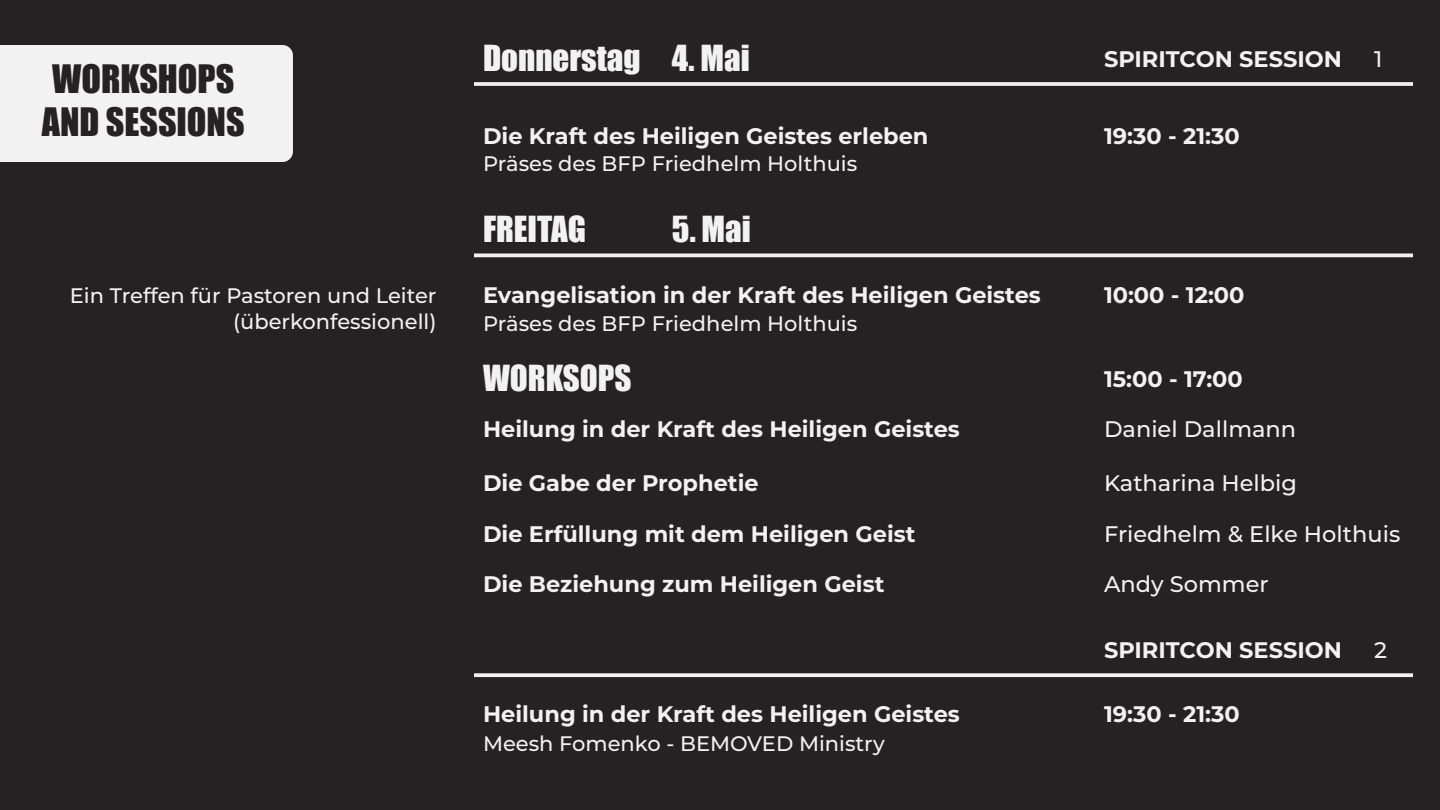
<style>
.page{position:relative;width:1440px;height:810px;background:#252223}
.page>*{position:absolute;margin:0;border:0;box-sizing:border-box;transform-origin:0 0}
.t1{font:36px "Impact";color:#252223}
.t2{font:33px "Impact";color:#f3f2f2}
.t3{font:700 22.5px "Montserrat";color:#f3f2f2}
.t4{font:500 22.5px "Montserrat";color:#f3f2f2}
.t5{font:500 21px "Montserrat";color:#f3f2f2}
</style>
<div class="page">
<div style="left:0;top:45px;width:293px;height:117px;background:#f3f2f2"></div>
<svg style="left:474px;top:82px;width:939px;height:4px;background:#e6e5e5"></svg>
<hr style="left:474px;top:254px;width:939px;height:3px;background:#f3f2f2">
<svg style="left:474px;top:673px;width:939px;height:4px;background:#e3e1e1"></svg>
<p class="t1" style="left:52px;top:51px;width:184px">WORKSHOPS</p>
<p class="t1" style="left:42px;top:94px;width:205px">AND SESSIONS</p>
<p class="t5" style="left:70px;top:281px;width:368px">Ein Treffen für Pastoren und Leiter</p>
<p class="t5" style="left:233px;top:307px;width:205px">(überkonfessionell)</p>
<p class="t2" style="left:483px;top:33px;width:268px">Donnerstag 4. Mai</p>
<p class="t3" style="left:1104px;top:43px;width:239px">SPIRITCON SESSION</p>
<p class="t4" style="left:1374px;top:43px;width:10px">1</p>
<p class="t3" style="left:483px;top:120px;width:447px">Die Kraft des Heiligen Geistes erleben</p>
<p class="t3" style="left:1104px;top:120px;width:137px">19:30 - 21:30</p>
<p class="t5" style="left:483px;top:149px;width:376px">Präses des BFP Friedhelm Holthuis</p>
<p class="t2" style="left:483px;top:204px;width:104px">FREITAG</p>
<p class="t2" style="left:672px;top:204px;width:80px">5. Mai</p>
<p class="t3" style="left:483px;top:278px;width:559px">Evangelisation in der Kraft des Heiligen Geistes</p>
<p class="t3" style="left:1104px;top:278px;width:142px">10:00 - 12:00</p>
<p class="t5" style="left:483px;top:309px;width:376px">Präses des BFP Friedhelm Holthuis</p>
<p class="t2" style="left:483px;top:352px;width:150px">WORKSOPS</p>
<p class="t3" style="left:1104px;top:362px;width:140px">15:00 - 17:00</p>
<p class="t3" style="left:483px;top:413px;width:478px">Heilung in der Kraft des Heiligen Geistes</p>
<p class="t4" style="left:1104px;top:414px;width:194px">Daniel Dallmann</p>
<p class="t3" style="left:483px;top:467px;width:277px">Die Gabe der Prophetie</p>
<p class="t4" style="left:1104px;top:467px;width:195px">Katharina Helbig</p>
<p class="t3" style="left:483px;top:518px;width:434px">Die Erfüllung mit dem Heiligen Geist</p>
<p class="t4" style="left:1104px;top:518px;width:298px">Friedhelm &amp; Elke Holthuis</p>
<p class="t3" style="left:483px;top:568px;width:403px">Die Beziehung zum Heiligen Geist</p>
<p class="t4" style="left:1104px;top:568px;width:166px">Andy Sommer</p>
<p class="t3" style="left:1104px;top:634px;width:239px">SPIRITCON SESSION</p>
<p class="t4" style="left:1374px;top:634px;width:14px">2</p>
<p class="t3" style="left:483px;top:698px;width:478px">Heilung in der Kraft des Heiligen Geistes</p>
<p class="t3" style="left:1104px;top:698px;width:137px">19:30 - 21:30</p>
<p class="t5" style="left:483px;top:729px;width:403px">Meesh Fomenko - BEMOVED Ministry</p>
</div>
